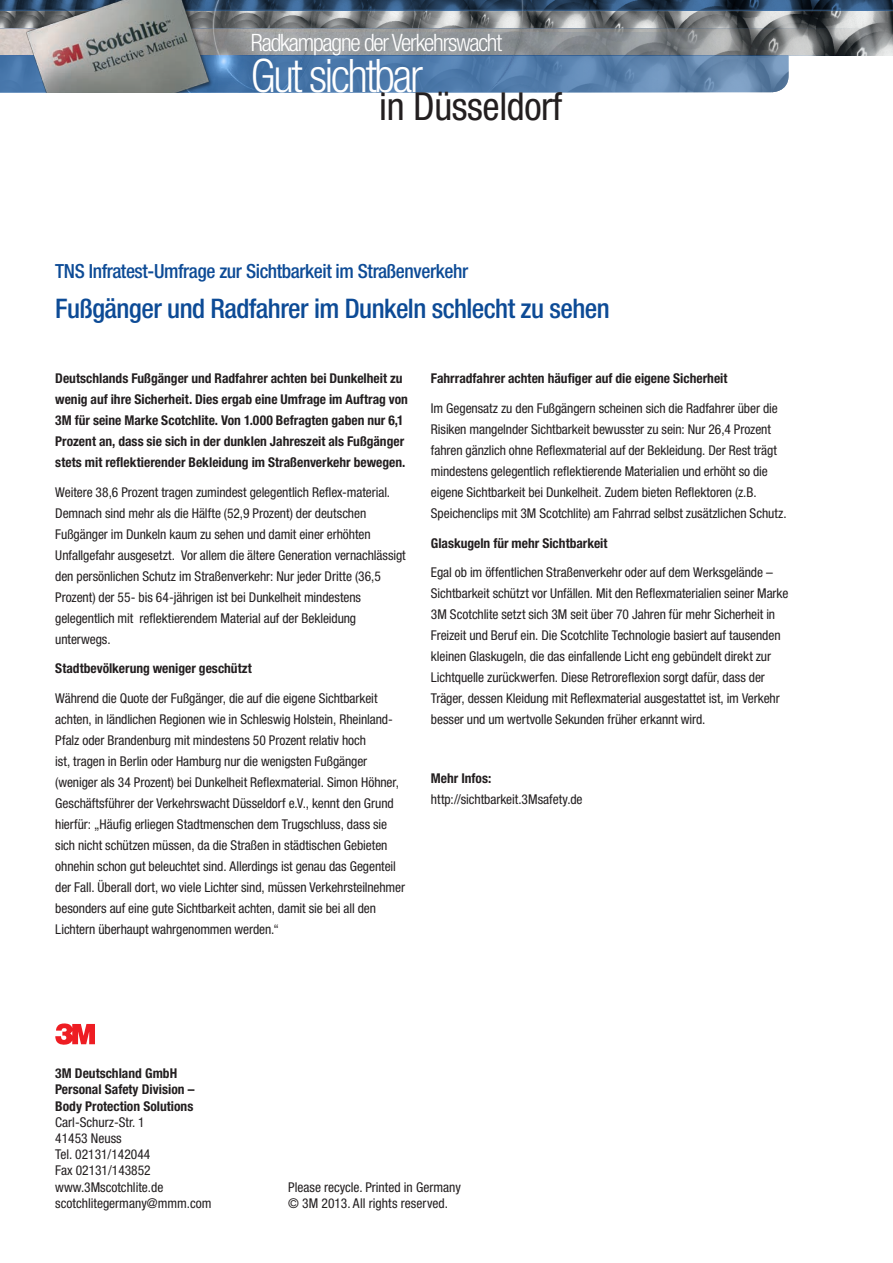
<style>
.page{position:relative;width:893px;height:1263px;background:#fff}
.page>*{position:absolute;margin:0;border:0;box-sizing:border-box;transform-origin:0 0}
.t1{font:300 condensed 46.2px "Helvetica Neue LT Pro";letter-spacing:-.05em;color:#fff}
.t2{font:condensed 38.7px "Helvetica Neue LT Pro";letter-spacing:-.01em;color:#231f20}
.t3{font:500 condensed 27px "Helvetica Neue LT Pro";letter-spacing:-.02em;color:#0d4b96}
.t4{font:300 condensed 24px "Helvetica Neue LT Pro";letter-spacing:-.05em;color:#fff}
.t5{font:500 condensed 19.5px "Helvetica Neue LT Pro";letter-spacing:-.02em;color:#0d4b96}
.t6{font:condensed 13.5px/21px "Helvetica Neue LT Pro";letter-spacing:-.005em;color:#231f20}
.t7{font:700 condensed 13.5px/21px "Helvetica Neue LT Pro";color:#231f20}
</style>
<div class="page">
<img style="left:0;top:11px;width:893px;height:44px">
<svg style="left:0;top:0;width:893px;height:11px;background:#274361"></svg>
<svg style="left:721px;top:55px;width:67px;height:37px;background:#6a8baf"></svg>
<svg style="left:0;top:55px;width:721px;height:37px;background:#5a81ac"></svg>
<svg style="left:55px;top:1023px;width:40px;height:22px"></svg>
<img style="left:0;top:28px;width:876px;height:27px">
<img style="left:226px;top:0;width:306px;height:92px">
<img style="left:14px;top:0;width:212px;height:92px">
<h3 class="t4" style="left:251px;top:29px;width:253px">Radkampagne der Verkehrswacht</h3>
<h1 class="t1" style="left:251px;top:50px;width:174px">Gut sichtbar</h1>
<h2 class="t2" style="left:379px;top:84px;width:184px">in Düsseldorf</h2>
<h3 class="t5" style="left:55px;top:259px;width:414px">TNS Infratest-Umfrage zur Sichtbarkeit im Straßenverkehr</h3>
<h3 class="t3" style="left:55px;top:292px;width:556px">Fußgänger und Radfahrer im Dunkeln schlecht zu sehen</h3>
<p class="t7" style="left:55px;top:368px;width:354px">Deutschlands Fußgänger und Radfahrer achten bei Dunkelheit zu wenig auf ihre Sicherheit. Dies ergab eine Umfrage im Auftrag von 3M für seine Marke Scotchlite. Von 1.000 Befragten gaben nur 6,1<br>Prozent an, dass sie sich in der dunklen Jahreszeit als Fußgänger stets mit reflektierender Bekleidung im Straßenverkehr bewegen.</p>
<p class="t6" style="left:55px;top:481px;width:352px">Weitere 38,6 Prozent tragen zumindest gelegentlich Reflex-material.<br>Demnach sind mehr als die Hälfte (52,9 Prozent) der deutschen Fußgänger im Dunkeln kaum zu sehen und damit einer erhöhten Unfallgefahr ausgesetzt. Vor allem die ältere Generation vernachlässigt den persönlichen Schutz im Straßenverkehr: Nur jeder Dritte (36,5<br>Prozent) der 55- bis 64-jährigen ist bei Dunkelheit mindestens gelegentlich mit reflektierendem Material auf der Bekleidung unterwegs.</p>
<p class="t7" style="left:55px;top:658px;width:198px">Stadtbevölkerung weniger geschützt</p>
<p class="t6" style="left:55px;top:687px;width:351px">Während die Quote der Fußgänger, die auf die eigene Sichtbarkeit achten, in ländlichen Regionen wie in Schleswig Holstein, Rheinland-Pfalz oder Brandenburg mit mindestens 50 Prozent relativ hoch<br>ist, tragen in Berlin oder Hamburg nur die wenigsten Fußgänger (weniger als 34 Prozent) bei Dunkelheit Reflexmaterial. Simon Höhner, Geschäftsführer der Verkehrswacht Düsseldorf e.V., kennt den Grund hierfür: „Häufig erliegen Stadtmenschen dem Trugschluss, dass sie sich nicht schützen müssen, da die Straßen in städtischen Gebieten ohnehin schon gut beleuchtet sind. Allerdings ist genau das Gegenteil der Fall. Überall dort, wo viele Lichter sind, müssen Verkehrsteilnehmer besonders auf eine gute Sichtbarkeit achten, damit sie bei all den Lichtern überhaupt wahrgenommen werden.“</p>
<p class="t7" style="left:431px;top:368px;width:298px">Fahrradfahrer achten häufiger auf die eigene Sicherheit</p>
<p class="t6" style="left:431px;top:398px;width:357px">Im Gegensatz zu den Fußgängern scheinen sich die Radfahrer über die Risiken mangelnder Sichtbarkeit bewusster zu sein: Nur 26,4 Prozent fahren gänzlich ohne Reflexmaterial auf der Bekleidung. Der Rest trägt mindestens gelegentlich reflektierende Materialien und erhöht so die eigene Sichtbarkeit bei Dunkelheit. Zudem bieten Reflektoren (z.B.<br>Speichenclips mit 3M Scotchlite) am Fahrrad selbst zusätzlichen Schutz.</p>
<p class="t7" style="left:431px;top:532px;width:178px">Glaskugeln für mehr Sichtbarkeit</p>
<p class="t6" style="left:431px;top:562px;width:359px">Egal ob im öffentlichen Straßenverkehr oder auf dem Werksgelände – Sichtbarkeit schützt vor Unfällen. Mit den Reflexmaterialien seiner Marke 3M Scotchlite setzt sich 3M seit über 70 Jahren für mehr Sicherheit in Freizeit und Beruf ein. Die Scotchlite Technologie basiert auf tausenden kleinen Glaskugeln, die das einfallende Licht eng gebündelt direkt zur Lichtquelle zurückwerfen. Diese Retroreflexion sorgt dafür, dass der Träger, dessen Kleidung mit Reflexmaterial ausgestattet ist, im Verkehr besser und um wertvolle Sekunden früher erkannt wird.</p>
<p class="t7" style="left:431px;top:768px;width:62px">Mehr Infos:</p>
<p class="t6" style="left:431px;top:789px;width:153px">http://sichtbarkeit.3Msafety.de</p>
<p class="t7" style="left:55px;top:1065px;width:141px;line-height:16.2px">3M Deutschland GmbH<br>Personal Safety Division –<br>Body Protection Solutions</p>
<p class="t6" style="left:55px;top:1114px;width:158px;line-height:16.2px">Carl-Schurz-Str. 1<br>41453 Neuss<br>Tel. 02131/142044<br>Fax 02131/143852 www.3Mscotchlite.de scotchlitegermany@mmm.com</p>
<p class="t6" style="left:288px;top:1178px;width:174px;line-height:16.2px">Please recycle. Printed in Germany © 3M 2013. All rights reserved.</p>
</div>
